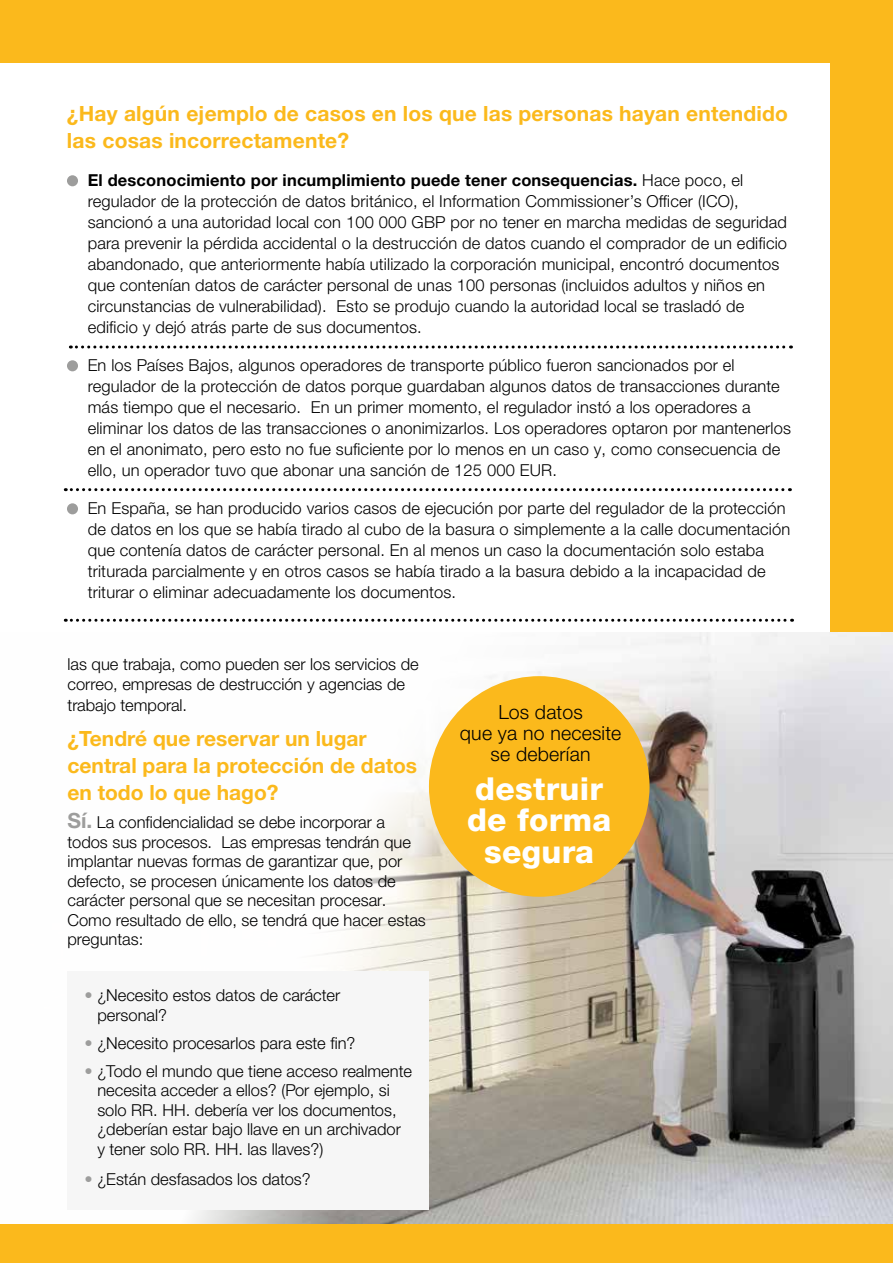
<style>
.page{position:relative;width:893px;height:1263px;background:#fff}
.page>*{position:absolute;margin:0;border:0;box-sizing:border-box;transform-origin:0 0}
.t1{font:800 31.65px/31.7px "Helvetica Neue LTW1 G";letter-spacing:.01em;color:#fff;text-align:center}
.t2{font:700 21px/27px "Helvetica Neue LTW1 G";letter-spacing:.01em;color:#fbb91c}
.t3{font:300 19.5px/21px "Helvetica Neue LTW1 G";letter-spacing:.01em;color:#000;text-align:center}
.t4{font:300 16.5px/21px "Helvetica Neue LTW1 G";letter-spacing:.01em;color:#000}
.s1{font-weight:700}
.s2{font-weight:700;font-size:21px;color:#9d9d9c}
.s3{color:#9d9d9c}
</style>
<div class="page">
<img style="left:0;top:631px;width:893px;height:594px">
<div style="left:68px;top:971px;width:361px;height:238px;background:#f6f6f6"></div>
<div style="left:0;top:0;width:893px;height:631px;background:#fbb91c"></div>
<div style="left:0;top:64px;width:829px;height:568px;background:#fff"></div>
<div style="left:67px;top:175px;width:11px;height:11px;background:#9d9d9c;border-radius:50%"></div>
<div style="left:67px;top:360px;width:11px;height:11px;background:#9d9d9c;border-radius:50%"></div>
<div style="left:67px;top:503px;width:11px;height:11px;background:#9d9d9c;border-radius:50%"></div>
<svg style="left:70px;top:345px;width:721px;height:3px"></svg>
<svg style="left:65px;top:488px;width:725px;height:3px"></svg>
<svg style="left:65px;top:619px;width:727px;height:3px"></svg>
<div style="left:0;top:1225px;width:893px;height:38px;background:#fbb91c"></div>
<div style="left:429px;top:676px;width:220px;height:221px;background:#fbb91c;border-radius:50%"></div>
<p class="t2" style="left:67px;top:100px;width:723px">¿Hay algún ejemplo de casos en los que las personas hayan entendido las cosas incorrectamente?</p>
<p class="t4" style="left:88px;top:170px;width:701px"><span class="s1">El desconocimiento por incumplimiento puede tener consequencias.</span> Hace poco, el regulador de la protección de datos británico, el Information Commissioner’s Officer (ICO), sancionó a una autoridad local con 100 000 GBP por no tener en marcha medidas de seguridad para prevenir la pérdida accidental o la destrucción de datos cuando el comprador de un edificio abandonado, que anteriormente había utilizado la corporación municipal, encontró documentos que contenían datos de carácter personal de unas 100 personas (incluidos adultos y niños en circunstancias de vulnerabilidad). Esto se produjo cuando la autoridad local se trasladó de edificio y dejó atrás parte de sus documentos.</p>
<p class="t4" style="left:88px;top:355px;width:705px">En los Países Bajos, algunos operadores de transporte público fueron sancionados por el regulador de la protección de datos porque guardaban algunos datos de transacciones durante más tiempo que el necesario. En un primer momento, el regulador instó a los operadores a eliminar los datos de las transacciones o anonimizarlos. Los operadores optaron por mantenerlos en el anonimato, pero esto no fue suficiente por lo menos en un caso y, como consecuencia de ello, un operador tuvo que abonar una sanción de 125 000 EUR.</p>
<p class="t4" style="left:88px;top:498px;width:704px">En España, se han producido varios casos de ejecución por parte del regulador de la protección de datos en los que se había tirado al cubo de la basura o simplemente a la calle documentación que contenía datos de carácter personal. En al menos un caso la documentación solo estaba triturada parcialmente y en otros casos se había tirado a la basura debido a la incapacidad de triturar o eliminar adecuadamente los documentos.</p>
<p class="t4" style="left:68px;top:655px;width:353px;line-height:19.5px">las que trabaja, como pueden ser los servicios de correo, empresas de destrucción y agencias de</p>
<p class="t4" style="left:68px;top:694px;width:121px">trabajo temporal.</p>
<p class="t2" style="left:68px;top:725px;width:351px">¿Tendré que reservar un lugar central para la protección de datos en todo lo que hago?</p>
<p class="t4" style="left:68px;top:813px;width:360px;line-height:19.5px"><span class="s2">Sí.</span> La confidencialidad se debe incorporar a todos sus procesos. Las empresas tendrán que implantar nuevas formas de garantizar que, por defecto, se procesen únicamente los datos de carácter personal que se necesitan procesar.<br>Como resultado de ello, se tendrá que hacer estas preguntas:</p>
<p class="t4" style="left:97px;top:986px;width:244px;line-height:19.5px;text-indent:-13px"><span class="s3">•</span> ¿Necesito estos datos de carácter personal?</p>
<p class="t4" style="left:85px;top:1032px;width:272px"><span class="s3">•</span> ¿Necesito procesarlos para este fin?</p>
<p class="t4" style="left:97px;top:1061px;width:316px;line-height:19.5px;text-indent:-13px"><span class="s3">•</span> ¿Todo el mundo que tiene acceso realmente necesita acceder a ellos? (Por ejemplo, si solo RR. HH. debería ver los documentos, ¿deberían estar bajo llave en un archivador y tener solo RR. HH. las llaves?)</p>
<p class="t4" style="left:85px;top:1168px;width:228px"><span class="s3">•</span> ¿Están desfasados los datos?</p>
<p class="t3" style="left:460px;top:702px;width:163px">Los datos<br>que ya no necesite se deberían</p>
<h1 class="t1" style="left:467px;top:773px;width:146px">destruir de forma segura</h1>
</div>
